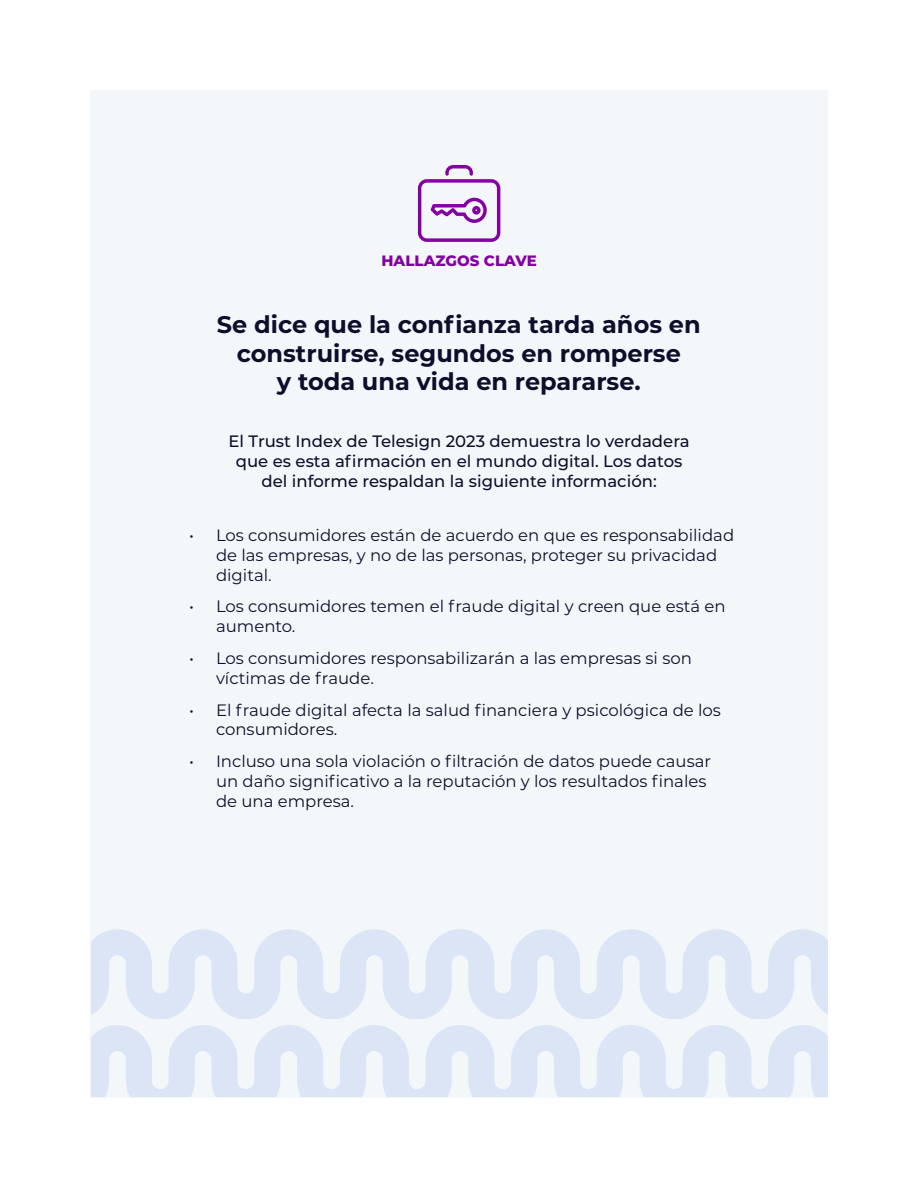
<style>
.page{position:relative;width:918px;height:1188px;background:#fff}
.page>*{position:absolute;margin:0;border:0;box-sizing:border-box;transform-origin:0 0}
.t1{font:700 24px/28.8px "Montserrat";color:#0e0e2c;text-align:center}
.t2{font:16.5px/19.8px "Montserrat";color:#0e0e2c}
.t3{font:500 16.5px/19.8px "Montserrat";color:#0e0e2c;text-align:center}
.t4{font:800 15px "Montserrat";color:#8500a3}
</style>
<div class="page">
<div style="left:90px;top:90px;width:738px;height:1008px;background:#f4f7fa"></div>
<svg style="left:418px;top:165px;width:82px;height:77px"></svg>
<svg style="left:92px;top:929px;width:736px;height:89px;fill:#dce5f5"></svg>
<svg style="left:92px;top:1025px;width:736px;height:71px;fill:#dce5f5"></svg>
<p class="t4" style="left:381px;top:249px;width:157px">HALLAZGOS CLAVE</p>
<p class="t1" style="left:217px;top:309px;width:485px">Se dice que la confianza tarda años en construirse, segundos en romperse<br>y toda una vida en repararse.</p>
<p class="t3" style="left:228px;top:431px;width:463px">El Trust Index de Telesign 2023 demuestra lo verdadera que es esta afirmación en el mundo digital. Los datos del informe respaldan la siguiente información:</p>
<p class="t2" style="left:216px;top:525px;width:520px;text-indent:-27px">• Los consumidores están de acuerdo en que es responsabilidad de las empresas, y no de las personas, proteger su privacidad digital.</p>
<p class="t2" style="left:216px;top:596px;width:511px;text-indent:-27px">• Los consumidores temen el fraude digital y creen que está en aumento.</p>
<p class="t2" style="left:216px;top:648px;width:477px;text-indent:-27px">• Los consumidores responsabilizarán a las empresas si son víctimas de fraude.</p>
<p class="t2" style="left:216px;top:699px;width:507px;text-indent:-27px">• El fraude digital afecta la salud financiera y psicológica de los consumidores.</p>
<p class="t2" style="left:216px;top:751px;width:497px;text-indent:-27px">• Incluso una sola violación o filtración de datos puede causar un daño significativo a la reputación y los resultados finales de una empresa.</p>
</div>
